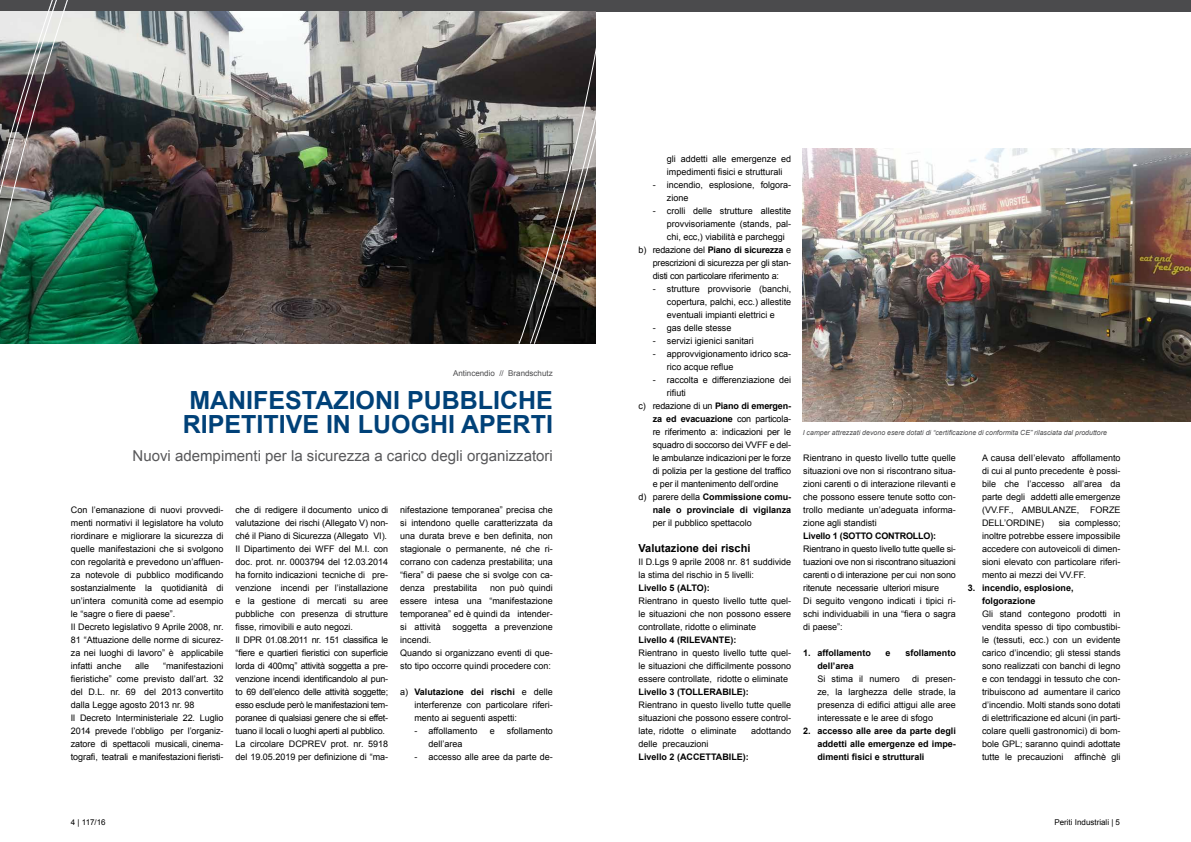
<style>
.page{position:relative;width:1191px;height:842px;background:#fff}
.page>*{position:absolute;margin:0;border:0;box-sizing:border-box;transform-origin:0 0}
.t1{font:700 25px/24px "Arial";color:#004178}
.t2{font:15px "Arial";color:#58585a}
.t3{font:700 11px "Arial";color:#000}
.t4{font:9px/13px "Arial";color:#000;text-align:justify}
.t5{font:700 9px/13px "Arial";color:#000;text-align:justify}
.t6{font:9px/13px "Arial";letter-spacing:-.02em;color:#000}
.t7{font:700 9px "Arial";letter-spacing:-.02em;color:#000}
.t8{font:8px "Arial";color:#000}
.t9{font:8px "Arial";color:#4b4b4d}
.t10{font:italic 7px "Arial";color:#4b4b4d}
.s1{font-weight:700}
.s2{font-weight:400}
</style>
<div class="page">
<div style="left:0;top:0;width:1191px;height:12px;background:#4b4b4d"></div>
<img style="left:0;top:12px;width:595px;height:332px">
<img style="left:0;top:0;width:72px;height:294px">
<img style="left:518px;top:41px;width:77px;height:303px">
<img style="left:802px;top:149px;width:389px;height:273px">
<p class="t9" style="left:453px;top:368px;width:101px">Antincendio // Brandschutz</p>
<h1 class="t1" style="left:183px;top:389px;width:371px">MANIFESTAZIONI PUBBLICHE<br>RIPETITIVE IN LUOGHI APERTI</h1>
<h2 class="t2" style="left:133px;top:446px;width:422px">Nuovi adempimenti per la sicurezza a carico degli organizzatori</h2>
<p class="t4" style="left:71px;top:503px;width:154px;text-align:left">Con l’emanazione di nuovi provvedi&shy;menti normativi il legislatore ha voluto riordinare e migliorare la sicurezza di quelle manifestazioni che si svolgono con regolarità e prevedono un’affluen&shy;za notevole di pubblico modificando sostanzialmente la quotidianità di un’intera comunità come ad esempio le “sagre o fiere di paese”.<br>Il Decreto legislativo 9 Aprile 2008, nr.<br>81 “Attuazione delle norme di sicurez&shy;za nei luoghi di lavoro” è applicabile infatti anche</p>
<p class="t4" style="left:71px;top:659px;width:154px;text-align:left;text-indent:92px">“manifestazioni fieristiche” come previsto dall’art. 32 del D.L. nr. 69 del 2013 convertito dalla Legge agosto 2013 nr. 98<br>Il Decreto Interministeriale 22. Luglio 2014 prevede l’obbligo per l’organiz&shy;zatore di spettacoli musicali, cinema&shy;tografi, teatrali e manifestazioni fieristi-</p>
<p class="t4" style="left:135px;top:659px;width:16px">alle</p>
<p class="t4" style="left:235px;top:503px;width:154px;text-align:left">che di redigere il documento unico di valutazione dei rischi (Allegato V) non&shy;ché il Piano di Sicurezza (Allegato VI).<br>Il Dipartimento dei WFF del M.I. con doc. prot. nr. 0003794 del 12.03.2014 ha fornito indicazioni tecniche di pre&shy;venzione incendi per l’installazione e la gestione di mercati su aree pubbliche con presenza di strutture fisse, rimovibili e auto negozi.<br>Il DPR 01.08.2011 nr. 151 classifica le “fiere e quartieri fieristici con superficie lorda di 400mq” attività soggetta a pre&shy;venzione incendi identificandolo al pun&shy;to 69 dell’elenco delle attività soggette; esso esclude però le manifestazioni tem&shy;poranee di qualsiasi genere che si effet&shy;tuano il locali o luoghi aperti al pubblico.<br>La circolare DCPREV prot. nr. 5918 del 19.05.2019 per definizione di “ma-</p>
<p class="t4" style="left:400px;top:503px;width:154px">nifestazione temporanea” precisa che si intendono quelle caratterizzata da una durata breve e ben definita, non stagionale o permanente, né che ri&shy;corrano con cadenza prestabilita; una “fiera” di paese che si svolge con ca&shy;denza prestabilita</p>
<p class="t4" style="left:400px;top:581px;width:154px;text-indent:90px">non può quindi essere intesa una “manifestazione temporanea” ed è quindi da intender&shy;si attività</p>
<p class="t4" style="left:452px;top:620px;width:102px">soggetta a prevenzione</p>
<p class="t4" style="left:400px;top:633px;width:154px;text-align:left">incendi.<br>Quando si organizzano eventi di que&shy;sto tipo occorre quindi procedere con:</p>
<p class="t4" style="left:414px;top:685px;width:140px;text-indent:-14px">a) <span class="s1">Valutazione dei rischi</span> e delle interferenze con particolare riferi&shy;mento ai seguenti aspetti:</p>
<p class="t4" style="left:414px;top:724px;width:65px">- affollamento</p>
<p class="t4" style="left:490px;top:724px;width:7px">e</p>
<p class="t4" style="left:507px;top:724px;width:48px">sfollamento</p>
<p class="t4" style="left:428px;top:737px;width:36px">dell’area</p>
<p class="t4" style="left:414px;top:750px;width:140px">- accesso alle aree da parte de-</p>
<p class="t4" style="left:667px;top:152px;width:126px">gli addetti alle emergenze ed impedimenti fisici e strutturali</p>
<p class="t4" style="left:667px;top:178px;width:126px;text-indent:-14px">- incendio, esplosione, folgora&shy;zione</p>
<p class="t4" style="left:652px;top:204px;width:140px">- crolli delle strutture allestite</p>
<p class="t4" style="left:667px;top:217px;width:126px">provvisoriamente (stands, pal-</p>
<p class="t4" style="left:667px;top:230px;width:120px">chi, ecc,) viabilità e parcheggi</p>
<p class="t7" style="left:638px;top:244px;width:154px"><span class="s2">b) redazione del</span> Piano di sicurezza <span class="s2">e</span></p>
<p class="t6" style="left:652px;top:256px;width:140px">prescrizioni di sicurezza per gli stan-</p>
<p class="t6" style="left:652px;top:269px;width:128px">disti con particolare riferimento a:</p>
<p class="t4" style="left:667px;top:282px;width:126px;text-indent:-14px">- strutture provvisorie (banchi, copertura, palchi, ecc.) allestite eventuali impianti elettrici e</p>
<p class="t4" style="left:652px;top:321px;width:80px">- gas delle stesse</p>
<p class="t4" style="left:652px;top:334px;width:103px">- servizi igienici sanitari</p>
<p class="t4" style="left:667px;top:347px;width:126px;text-indent:-14px">- approvvigionamento idrico sca&shy;rico acque reflue</p>
<p class="t4" style="left:652px;top:373px;width:140px">- raccolta e differenziazione dei</p>
<p class="t4" style="left:667px;top:386px;width:20px">rifiuti</p>
<p class="t4" style="left:638px;top:399px;width:154px">c) redazione di un <span class="s1">Piano di emergen-</span></p>
<p class="t5" style="left:652px;top:412px;width:140px">za ed evacuazione <span class="s2">con particola-</span></p>
<p class="t4" style="left:652px;top:425px;width:140px">re riferimento a: indicazioni per le</p>
<p class="t4" style="left:652px;top:438px;width:140px">squadro di soccorso dei VVFF e del-</p>
<p class="t4" style="left:652px;top:451px;width:140px">le ambulanze indicazioni per le forze</p>
<p class="t4" style="left:652px;top:464px;width:140px">di polizia per la gestione del traffico</p>
<p class="t4" style="left:652px;top:477px;width:127px">e per il mantenimento dell’ordine</p>
<p class="t5" style="left:638px;top:490px;width:154px"><span class="s2">d) parere della</span> Commissione comu-</p>
<p class="t5" style="left:652px;top:503px;width:140px">nale o provinciale di vigilanza</p>
<p class="t4" style="left:652px;top:516px;width:101px">per il pubblico spettacolo</p>
<p class="t3" style="left:638px;top:541px;width:113px">Valutazione dei rischi</p>
<p class="t4" style="left:638px;top:555px;width:154px">Il D.Lgs 9 aprile 2008 nr. 81 suddivide la stima del rischio in 5 livelli:</p>
<p class="t5" style="left:638px;top:581px;width:73px">Livello 5 (ALTO):</p>
<p class="t4" style="left:638px;top:594px;width:154px">Rientrano in questo livello tutte quel&shy;le situazioni che non possono essere controllate, ridotte o eliminate</p>
<p class="t5" style="left:638px;top:633px;width:99px">Livello 4 (RILEVANTE):</p>
<p class="t4" style="left:638px;top:646px;width:154px">Rientrano in questo livello tutte quel&shy;le situazioni che difficilmente possono essere controllate, ridotte o eliminate</p>
<p class="t5" style="left:638px;top:685px;width:112px">Livello 3 (TOLLERABILE):</p>
<p class="t4" style="left:638px;top:698px;width:154px">Rientrano in questo livello tutte quelle situazioni che possono essere control&shy;late, ridotte o eliminate</p>
<p class="t4" style="left:751px;top:724px;width:42px">adottando</p>
<p class="t4" style="left:638px;top:737px;width:72px">delle precauzioni</p>
<p class="t5" style="left:638px;top:750px;width:112px">Livello 2 (ACCETTABILE):</p>
<p class="t10" style="left:802px;top:428px;width:306px">I camper attrezzati devono esere dotati di “certificazione di conformita CE” rilasciata dal produttore</p>
<p class="t4" style="left:803px;top:451px;width:154px">Rientrano in questo livello tutte quelle situazioni ove non si riscontrano situa&shy;zioni carenti o di interazione rilevanti e che possono essere tenute sotto con&shy;trollo mediante un’adeguata informa&shy;zione agli standisti</p>
<p class="t7" style="left:803px;top:530px;width:134px">Livello 1 (SOTTO CONTROLLO):</p>
<p class="t6" style="left:803px;top:542px;width:154px">Rientrano in questo livello tutte quelle si&shy;tuazioni ove non si riscontrano situazioni carenti o di interazione per cui non sono ritenute necessarie ulteriori misure<br>Di seguito vengono indicati i tipici ri&shy;schi individuabili in una “fiera o sagra di paese”:</p>
<p class="t5" style="left:803px;top:646px;width:69px">1. affollamento</p>
<p class="t5" style="left:885px;top:646px;width:7px">e</p>
<p class="t5" style="left:905px;top:646px;width:52px">sfollamento</p>
<p class="t5" style="left:817px;top:659px;width:38px">dell’area</p>
<p class="t4" style="left:817px;top:672px;width:84px">Si stima il numero</p>
<p class="t4" style="left:817px;top:672px;width:140px;text-indent:95px">di presen&shy;ze, la larghezza delle strade, la presenza di edifici attigui alle aree interessate e le aree di sfogo</p>
<p class="t5" style="left:817px;top:724px;width:140px;text-indent:-14px">2. accesso alle aree da parte degli addetti alle emergenze ed impe&shy;dimenti fisici e strutturali</p>
<p class="t4" style="left:982px;top:451px;width:140px">A causa deII’eIevato affollamento di cui al punto precedente è possi&shy;bile che l’accesso all’area da parte degli addetti alle emergenze (VV.FF., AMBULANZE, FORZE DELL’ORDINE)</p>
<p class="t4" style="left:982px;top:516px;width:140px;text-indent:77px">sia complesso; inoltre potrebbe essere impossibile accedere con autoveicoli di dimen&shy;sioni elevato con particolare riferi&shy;mento ai mezzi dei VV.FF.</p>
<p class="t5" style="left:982px;top:581px;width:93px;text-indent:-14px">3. incendio, esplosione, folgorazione</p>
<p class="t4" style="left:982px;top:607px;width:140px">Gli stand contegono prodotti in vendita spesso di tipo combustibi&shy;le (tessuti, ecc.) con un evidente carico d’incendio; gli stessi stands sono realizzati con banchi di legno e con tendaggi in tessuto che con&shy;tribuiscono ad aumentare il carico d’incendio. Molti stands sono dotati di elettrificazione ed alcuni (in parti&shy;colare quelli gastronomici) di bom&shy;bole GPL; saranno quindi adottate tutte le precauzioni affinchè gli</p>
<p class="t8" style="left:71px;top:817px;width:36px">4 | 117/16</p>
<p class="t8" style="left:1054px;top:817px;width:67px">Periti Industriali | 5</p>
</div>
